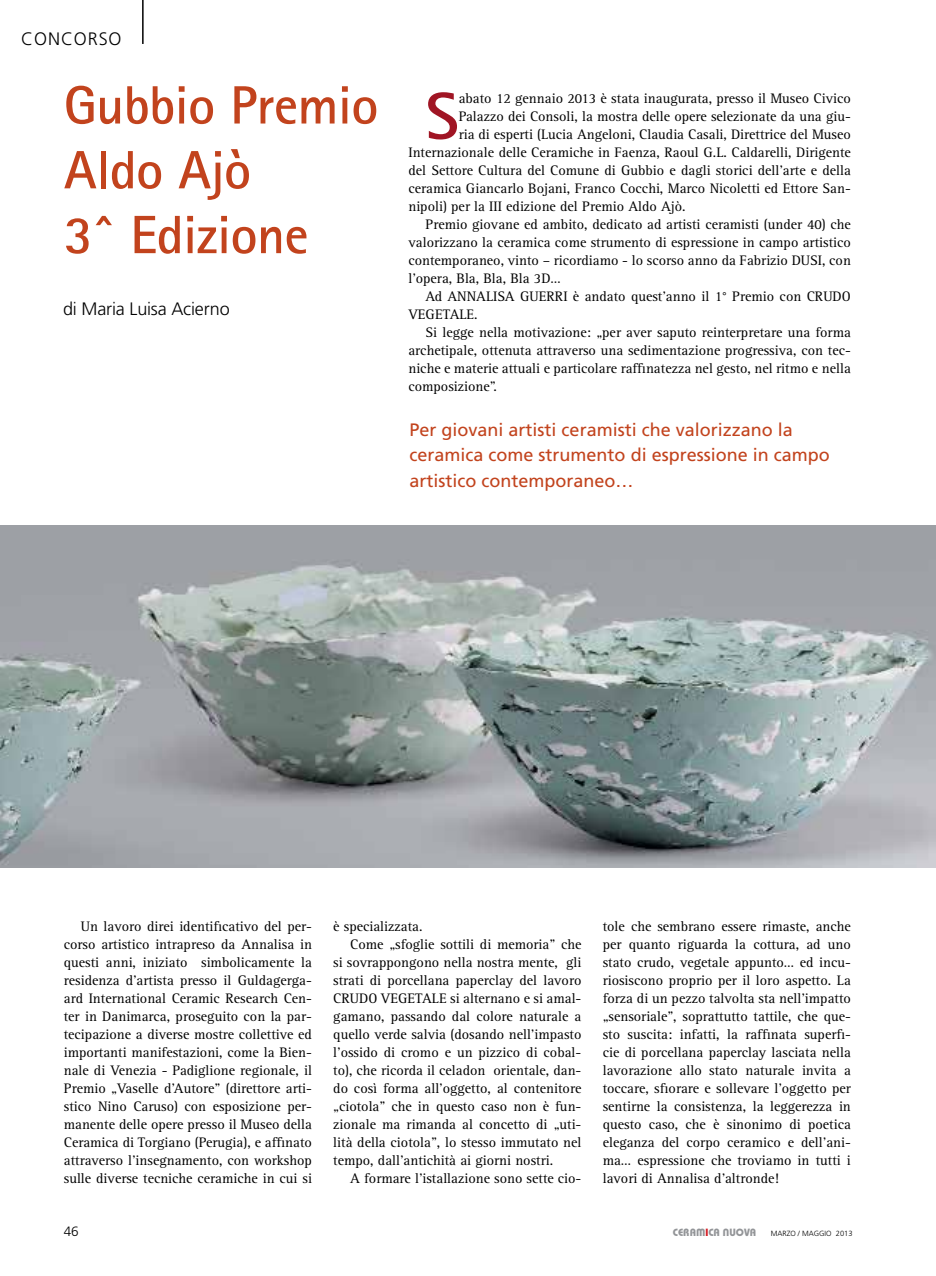
<style>
.page{position:relative;width:936px;height:1276px;background:#fff}
.page>*{position:absolute;margin:0;border:0;box-sizing:border-box;transform-origin:0 0}
.t1{font:700 66.45px "Rotis Sans Serif";color:#a01524}
.t2{font:700 54px/64.8px "Rotis Sans Serif";letter-spacing:-.01em;color:#c2431d}
.t3{font:18px/25.5px "Frutiger";color:#c2431d}
.t4{font:300 18px "Frutiger";letter-spacing:-.01em;color:#000}
.t5{font:300 18px "Frutiger";letter-spacing:.05em;color:#000}
.t6{font:14.25px/18px "Rotis Serif";color:#000;text-align:justify}
.t7{font:300 13.5px "Frutiger";color:#000}
.t8{font:10.5px "Keramik";color:#939598}
.t9{font:300 7.5px "Frutiger";color:#000}
.s1{color:#d31820}
</style>
<div class="page">
<hr style="left:142px;top:0;width:2px;height:44px;background:#000">
<img style="left:0;top:526px;width:935px;height:342px">
<p class="t5" style="left:21px;top:28px;width:102px">CONCORSO</p>
<h2 class="t2" style="left:64px;top:72px;width:316px">Gubbio Premio<br>Aldo Ajò<br>3^ Edizione</h2>
<p class="t4" style="left:63px;top:298px;width:168px">di Maria Luisa Acierno</p>
<h1 class="t1" style="left:425px;top:74px;width:35px">S</h1>
<p class="t6" style="left:458px;top:89px;width:394px">abato 12 gennaio 2013 è stata inaugurata, presso il Museo Civico</p>
<p class="t6" style="left:458px;top:107px;width:393px">Palazzo dei Consoli, la mostra delle opere selezionate da una giu-</p>
<p class="t6" style="left:458px;top:125px;width:393px">ria di esperti (Lucia Angeloni, Claudia Casali, Direttrice del Museo</p>
<p class="t6" style="left:408px;top:143px;width:444px">Internazionale delle Ceramiche in Faenza, Raoul G.L. Caldarelli, Dirigente</p>
<p class="t6" style="left:408px;top:161px;width:444px">del Settore Cultura del Comune di Gubbio e dagli storici dell’arte e della</p>
<p class="t6" style="left:408px;top:179px;width:444px">ceramica Giancarlo Bojani, Franco Cocchi, Marco Nicoletti ed Ettore San-</p>
<p class="t6" style="left:408px;top:197px;width:279px">nipoli) per la III edizione del Premio Aldo Ajò.</p>
<p class="t6" style="left:425px;top:215px;width:427px">Premio giovane ed ambito, dedicato ad artisti ceramisti (under 40) che</p>
<p class="t6" style="left:408px;top:233px;width:444px">valorizzano la ceramica come strumento di espressione in campo artistico</p>
<p class="t6" style="left:408px;top:251px;width:444px">contemporaneo, vinto – ricordiamo - lo scorso anno da Fabrizio DUSI, con</p>
<p class="t6" style="left:408px;top:269px;width:154px">l’opera, Bla, Bla, Bla 3D…</p>
<p class="t6" style="left:425px;top:287px;width:427px">Ad ANNALISA GUERRI è andato quest’anno il 1° Premio con CRUDO</p>
<p class="t6" style="left:408px;top:305px;width:71px">VEGETALE.</p>
<p class="t6" style="left:425px;top:323px;width:427px">Si legge nella motivazione: „per aver saputo reinterpretare una forma</p>
<p class="t6" style="left:408px;top:341px;width:444px">archetipale, ottenuta attraverso una sedimentazione progressiva, con tec-</p>
<p class="t6" style="left:408px;top:359px;width:444px">niche e materie attuali e particolare raffinatezza nel gesto, nel ritmo e nella</p>
<p class="t6" style="left:408px;top:377px;width:90px">composizione”.</p>
<p class="t3" style="left:409px;top:416px;width:422px">Per giovani artisti ceramisti che valorizzano la ceramica come strumento di espressione in campo artistico contemporaneo…</p>
<p class="t6" style="left:64px;top:917px;width:250px;text-indent:17px">Un lavoro direi identificativo del per&shy;corso artistico intrapreso da Annalisa in questi anni, iniziato simbolicamente la residenza d’artista presso il Guldagerga&shy;ard International Ceramic Research Cen&shy;ter in Danimarca, proseguito con la par&shy;tecipazione a diverse mostre collettive ed importanti manifestazioni, come la Bien&shy;nale di Venezia - Padiglione regionale, il Premio „Vaselle d’Autore” (direttore arti&shy;stico Nino Caruso) con esposizione per&shy;manente delle opere presso il Museo della Ceramica di Torgiano (Perugia), e affinato attraverso l’insegnamento, con workshop sulle diverse tecniche ceramiche in cui si</p>
<p class="t6" style="left:333px;top:917px;width:91px">è specializzata.</p>
<p class="t6" style="left:350px;top:935px;width:233px">Come „sfoglie sottili di memoria” che</p>
<p class="t6" style="left:333px;top:953px;width:250px">si sovrappongono nella nostra mente, gli</p>
<p class="t6" style="left:333px;top:971px;width:250px">strati di porcellana paperclay del lavoro</p>
<p class="t6" style="left:333px;top:989px;width:250px">CRUDO VEGETALE si alternano e si amal-</p>
<p class="t6" style="left:333px;top:1007px;width:250px">gamano, passando dal colore naturale a</p>
<p class="t6" style="left:333px;top:1025px;width:250px">quello verde salvia (dosando nell’impasto</p>
<p class="t6" style="left:333px;top:1043px;width:249px">l’ossido di cromo e un pizzico di cobal-</p>
<p class="t6" style="left:333px;top:1061px;width:250px">to), che ricorda il celadon orientale, dan-</p>
<p class="t6" style="left:333px;top:1079px;width:250px">do così forma all’oggetto, al contenitore</p>
<p class="t6" style="left:333px;top:1097px;width:249px">„ciotola” che in questo caso non è fun-</p>
<p class="t6" style="left:333px;top:1115px;width:250px">zionale ma rimanda al concetto di „uti-</p>
<p class="t6" style="left:333px;top:1133px;width:250px">lità della ciotola”, lo stesso immutato nel</p>
<p class="t6" style="left:333px;top:1151px;width:221px">tempo, dall’antichità ai giorni nostri.</p>
<p class="t6" style="left:350px;top:1169px;width:233px">A formare l’istallazione sono sette cio-</p>
<p class="t6" style="left:602px;top:917px;width:250px">tole che sembrano essere rimaste, anche per quanto riguarda la cottura, ad uno stato crudo, vegetale appunto… ed incu&shy;riosiscono proprio per il loro aspetto. La forza di un pezzo talvolta sta nell’impatto „sensoriale”, soprattutto tattile, che que&shy;sto suscita: infatti, la raffinata superfi&shy;cie di porcellana paperclay lasciata nella lavorazione allo stato naturale invita a toccare, sfiorare e sollevare l’oggetto per sentirne la consistenza, la leggerezza in questo caso, che è sinonimo di poetica eleganza del corpo ceramico e dell’ani&shy;ma… espressione che troviamo in tutti i lavori di Annalisa d’altronde!</p>
<p class="t7" style="left:64px;top:1223px;width:17px">46</p>
<p class="t8" style="left:672px;top:1225px;width:85px">CERAM<span class="s1">I</span>CA NUOVA</p>
<p class="t9" style="left:770px;top:1229px;width:83px">marzo / maggio 2013</p>
</div>
